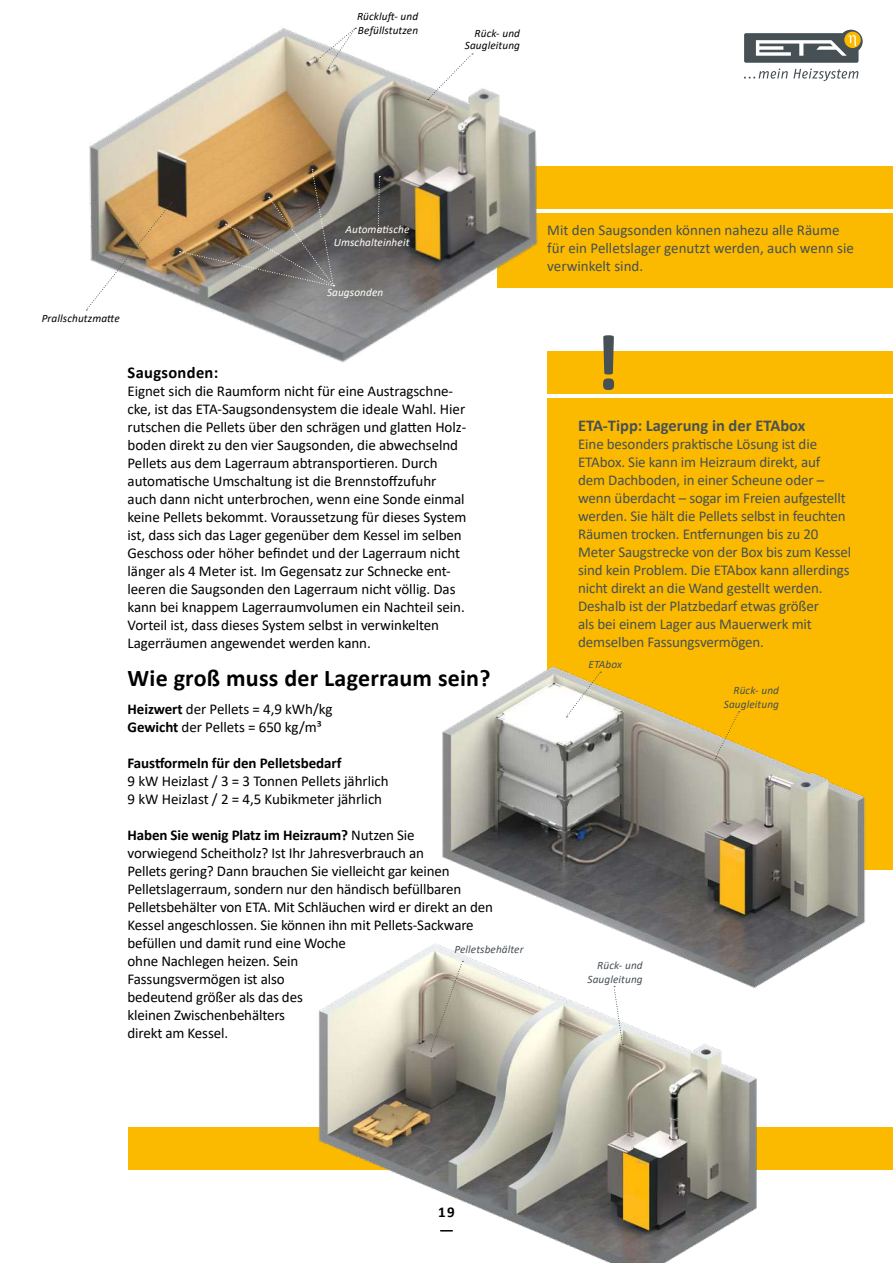
<style>
.page{position:relative;width:893px;height:1263px;background:#fff}
.page>*{position:absolute;margin:0;border:0;box-sizing:border-box;transform-origin:0 0}
.t1{font:700 80.1px "Calibri";color:#465055}
.t2{font:700 24px "Calibri";letter-spacing:.01em;color:#000}
.t3{font:700 16.5px "Calibri";color:#465055}
.t4{font:700 16.5px "Calibri";letter-spacing:.02em;color:#000}
.t5{font:15px/18px "Calibri";letter-spacing:-.005em;color:#000}
.t6{font:15px/18px "Calibri";letter-spacing:-.01em;color:#465055}
.t7{font:700 15px "Calibri";letter-spacing:-.005em;color:#000}
.t8{font:italic 11.25px/12px "Calibri";letter-spacing:.01em;color:#000;text-align:right}
.t9{font:italic 11.25px/13.5px "Calibri";letter-spacing:.01em;color:#465055;text-align:right}
.t10{font:italic 11.25px/13.5px "Calibri";letter-spacing:.01em;color:#fff;text-align:right}
.s1{font-weight:700}
</style>
<div class="page">
<div style="left:547px;top:351px;width:346px;height:43px;background:#fbba00"></div>
<div style="left:498px;top:213px;width:395px;height:75px;background:#fbba00"></div>
<div style="left:547px;top:398px;width:346px;height:471px;background:#fbba00"></div>
<div style="left:498px;top:166px;width:395px;height:43px;background:#fbba00"></div>
<img style="left:89px;top:27px;width:449px;height:336px">
<img style="left:442px;top:666px;width:427px;height:320px">
<svg style="left:715px;top:711px;width:25px;height:48px"></svg>
<svg style="left:86px;top:203px;width:86px;height:108px"></svg>
<img style="left:179px;top:169px;width:155px;height:117px">
<svg style="left:378px;top:176px;width:2px;height:55px"></svg>
<svg style="left:428px;top:54px;width:45px;height:46px"></svg>
<div style="left:129px;top:1127px;width:764px;height:43px;background:#fbba00"></div>
<img style="left:319px;top:941px;width:440px;height:322px">
<svg style="left:613px;top:986px;width:10px;height:59px"></svg>
<svg style="left:430px;top:961px;width:33px;height:91px;background:#a8a291"></svg>
<svg style="left:315px;top:28px;width:41px;height:41px"></svg>
<svg style="left:566px;top:672px;width:35px;height:45px;background:#e9dfbf"></svg>
<svg style="left:744px;top:30px;width:119px;height:51px"></svg>
<p class="t8" style="left:357px;top:9px;width:63px;line-height:13.5px;text-align:left">Rückluft- und<br>Befüllstutzen</p>
<p class="t8" style="left:465px;top:27px;width:57px">Rück- und<br>Saugleitung</p>
<p class="t8" style="left:42px;top:312px;width:80px">Prallschutzmatte</p>
<p class="t10" style="left:334px;top:222px;width:77px">Automatische<br>Umschalteinheit</p>
<p class="t10" style="left:327px;top:285px;width:58px">Saugsonden</p>
<p class="t4" style="left:128px;top:361px;width:92px">Saugsonden:</p>
<p class="t5" style="left:128px;top:382px;width:340px">Eignet sich die Raumform nicht für eine Austragschne&shy;cke, ist das ETA-Saugsondensystem die ideale Wahl. Hier rutschen die Pellets über den schrägen und glatten Holz&shy;boden direkt zu den vier Saugsonden, die abwechselnd Pellets aus dem Lagerraum abtransportieren. Durch automatische Umschaltung ist die Brennstoffzufuhr auch dann nicht unterbrochen, wenn eine Sonde einmal keine Pellets bekommt. Voraussetzung für dieses System ist, dass sich das Lager gegenüber dem Kessel im selben Geschoss oder höher befindet und der Lagerraum nicht länger als 4 Meter ist. Im Gegensatz zur Schnecke ent&shy;leeren die Saugsonden den Lagerraum nicht völlig. Das kann bei knappem Lagerraumvolumen ein Nachteil sein.<br>Vorteil ist, dass dieses System selbst in verwinkelten Lagerräumen angewendet werden kann.</p>
<h2 class="t2" style="left:128px;top:661px;width:364px">Wie groß muss der Lagerraum sein?</h2>
<p class="t5" style="left:128px;top:700px;width:207px"><span class="s1">Heizwert</span> der Pellets = 4,9 kWh/kg<br><span class="s1">Gewicht</span> der Pellets = 650 kg/m³</p>
<p class="t7" style="left:128px;top:752px;width:215px">Faustformeln für den Pelletsbedarf</p>
<p class="t5" style="left:128px;top:772px;width:262px">9 kW Heizlast / 3 = 3 Tonnen Pellets jährlich<br>9 kW Heizlast / 2 = 4,5 Kubikmeter jährlich</p>
<p class="t5" style="left:128px;top:826px;width:367px"><span class="s1">Haben Sie wenig Platz im Heizraum?</span> Nutzen Sie<br>vorwiegend Scheitholz? Ist Ihr Jahresverbrauch an<br>Pellets gering? Dann brauchen Sie vielleicht gar keinen Pelletslagerraum, sondern nur den händisch befüllbaren Pelletsbehälter von ETA. Mit Schläuchen wird er direkt an den Kessel angeschlossen. Sie können ihn mit Pellets-Sackware befüllen und damit rund eine Woche<br>ohne Nachlegen heizen. Sein<br>Fassungsvermögen ist also<br>bedeutend größer als das des<br>kleinen Zwischenbehälters<br>direkt am Kessel.</p>
<p class="t9" style="left:454px;top:942px;width:71px">Pelletsbehälter</p>
<p class="t6" style="left:547px;top:221px;width:308px">Mit den Saugsonden können nahezu alle Räume für ein Pelletslager genutzt werden, auch wenn sie verwinkelt sind.</p>
<h1 class="t1" style="left:594px;top:306px;width:28px">!</h1>
<p class="t3" style="left:578px;top:414px;width:229px">ETA-Tipp: Lagerung in der ETAbox</p>
<p class="t6" style="left:578px;top:434px;width:275px">Eine besonders praktische Lösung ist die ETAbox. Sie kann im Heizraum direkt, auf<br>dem Dachboden, in einer Scheune oder – wenn überdacht – sogar im Freien aufgestellt werden. Sie hält die Pellets selbst in feuchten Räumen trocken. Entfernungen bis zu 20<br>Meter Saugstrecke von der Box bis zum Kessel sind kein Problem. Die ETAbox kann allerdings nicht direkt an die Wand gestellt werden.<br>Deshalb ist der Platzbedarf etwas größer<br>als bei einem Lager aus Mauerwerk mit demselben Fassungsvermögen.</p>
<p class="t9" style="left:588px;top:657px;width:35px">ETAbox</p>
<p class="t9" style="left:724px;top:683px;width:57px">Rück- und<br>Saugleitung</p>
<p class="t9" style="left:587px;top:958px;width:57px">Rück- und<br>Saugleitung</p>
<p class="t7" style="left:438px;top:1202px;width:18px">19</p>
</div>
